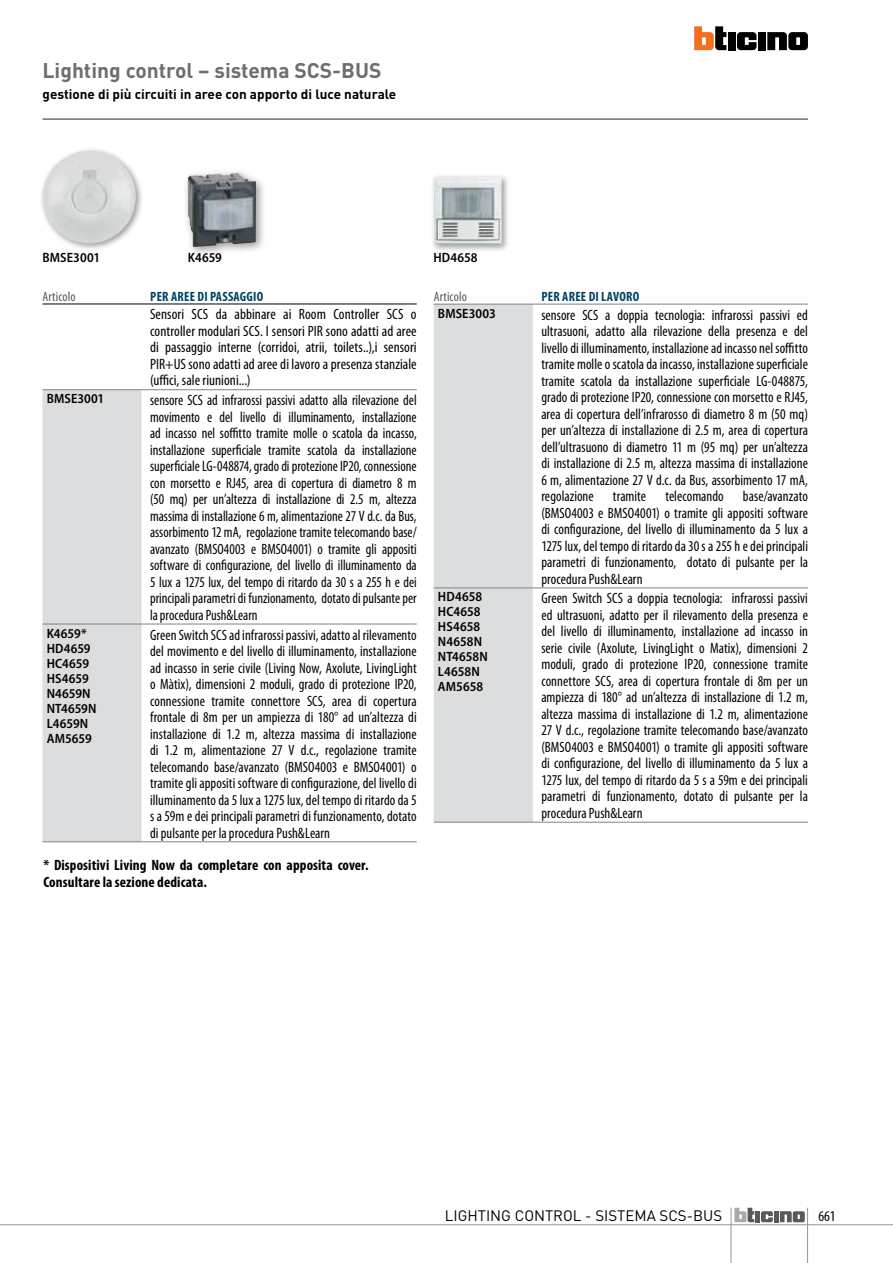
<style>
.page{position:relative;width:893px;height:1263px;background:#fff}
.page>*{position:absolute;margin:0;border:0;box-sizing:border-box;transform-origin:0 0}
.t1{font:700 21px "DIN Pro";color:#6d6e71}
.t2{font:condensed 15px/16.5px "Myriad Pro";color:#000;text-align:justify;scale:.96 1}
.t3{font:condensed 15px/16.5px "Myriad Pro";color:#000;text-align:justify;scale:.94 1}
.t4{font:condensed 15px/16.5px "Myriad Pro";color:#000;text-align:justify}
.t5{font:700 condensed 15px/16.5px "Myriad Pro";letter-spacing:.005em;color:#000}
.t6{font:15px "DIN Pro";color:#000}
.t7{font:600 semi-condensed 13.5px/15px "Myriad Pro";letter-spacing:.005em;color:#000}
.t8{font:700 13.5px "DIN Pro";color:#000}
.t9{font:700 condensed 13.5px "Myriad Pro";letter-spacing:.02em;color:#004463}
.t10{font:condensed 13.5px "Myriad Pro";letter-spacing:.005em;color:#58595b}
</style>
<div class="page">
<hr style="left:43px;top:118px;width:765px;height:2px;background:#6d6e71">
<hr style="left:731px;top:1208px;width:1px;height:55px;background:#939598">
<hr style="left:807px;top:1208px;width:1px;height:55px;background:#939598">
<hr style="left:0;top:1224px;width:893px;height:1px;background:#939598">
<div style="left:755px;top:1211px;width:5px;height:11px;background:#58595b"></div>
<div style="left:774px;top:1211px;width:5px;height:11px;background:#58595b"></div>
<svg style="left:780px;top:1211px;width:25px;height:11px"></svg>
<svg style="left:734px;top:1208px;width:20px;height:14px"></svg>
<svg style="left:761px;top:1211px;width:12px;height:11px"></svg>
<svg style="left:737px;top:32px;width:19px;height:18px"></svg>
<div style="left:758px;top:32px;width:8px;height:18px;background:#000"></div>
<div style="left:728px;top:32px;width:7px;height:18px;background:#000"></div>
<svg style="left:694px;top:26px;width:32px;height:24px"></svg>
<svg style="left:767px;top:32px;width:41px;height:18px"></svg>
<svg style="left:533px;top:303px;width:275px;height:519px"></svg>
<div style="left:434px;top:305px;width:99px;height:517px;background:#dcddde"></div>
<hr style="left:434px;top:304px;width:99px;height:1px;background:#808285">
<hr style="left:434px;top:588px;width:99px;height:1px;background:#808285">
<hr style="left:434px;top:822px;width:99px;height:1px;background:#808285">
<hr style="left:533px;top:304px;width:275px;height:1px;background:#808285">
<hr style="left:533px;top:588px;width:275px;height:1px;background:#808285">
<hr style="left:533px;top:822px;width:275px;height:1px;background:#808285">
<div style="left:430px;top:173px;width:80px;height:79px;background:#000;opacity:.4"></div>
<img style="left:434px;top:177px;width:68px;height:67px">
<svg style="left:142px;top:303px;width:275px;height:321px"></svg>
<div style="left:43px;top:390px;width:99px;height:451px;background:#dcddde"></div>
<hr style="left:43px;top:389px;width:99px;height:1px;background:#808285">
<hr style="left:43px;top:624px;width:99px;height:1px;background:#808285">
<hr style="left:142px;top:389px;width:275px;height:1px;background:#808285">
<hr style="left:142px;top:624px;width:275px;height:1px;background:#808285">
<hr style="left:43px;top:841px;width:99px;height:1px;background:#808285">
<hr style="left:142px;top:841px;width:275px;height:1px;background:#808285">
<hr style="left:43px;top:304px;width:99px;height:1px;background:#000">
<hr style="left:142px;top:304px;width:275px;height:1px;background:#000">
<div style="left:39px;top:147px;width:105px;height:104px;background:#000;opacity:.4"></div>
<img style="left:43px;top:151px;width:93px;height:92px;border-radius:46px">
<div style="left:183px;top:168px;width:84px;height:90px;background:#000;opacity:.4"></div>
<img style="left:188px;top:173px;width:68px;height:74px">
<h1 class="t1" style="left:43px;top:56px;width:340px">Lighting control – sistema SCS-BUS</h1>
<p class="t8" style="left:43px;top:85px;width:355px">gestione di più circuiti in aree con apporto di luce naturale</p>
<p class="t7" style="left:43px;top:250px;width:59px">BMSE3001</p>
<p class="t7" style="left:188px;top:250px;width:36px">K4659</p>
<p class="t7" style="left:433px;top:250px;width:46px">HD4658</p>
<p class="t10" style="left:43px;top:288px;width:35px">Articolo</p>
<p class="t9" style="left:150px;top:288px;width:114px">PER AREE DI PASSAGGIO</p>
<p class="t4" style="left:150px;top:306px;width:268px">Sensori SCS da abbinare ai Room Controller SCS o controller modulari SCS. I sensori PIR sono adatti ad aree di passaggio interne (corridoi, atrii, toilets..),i sensori PIR+US sono adatti ad aree di lavoro a presenza stanziale (uffici, sale riunioni...)</p>
<p class="t7" style="left:47px;top:391px;width:59px">BMSE3001</p>
<p class="t3" style="left:150px;top:392px;width:285px">sensore SCS ad infrarossi passivi adatto alla rilevazione del movimento e del livello di illuminamento, installazione ad incasso nel soffitto tramite molle o scatola da incasso, installazione superficiale tramite scatola da installazione superficiale LG-048874, grado di protezione IP20, connessione con morsetto e RJ45, area di copertura di diametro 8 m (50 mq) per un’altezza di installazione di 2.5 m, altezza massima di installazione 6 m, alimentazione 27 V d.c. da Bus, assorbimento 12 mA, regolazione tramite telecomando base/ avanzato (BMSO4003 e BMSO4001) o tramite gli appositi software di configurazione, del livello di illuminamento da 5 lux a 1275 lux, del tempo di ritardo da 30 s a 255 h e dei principali parametri di funzionamento, dotato di pulsante per la procedura Push&amp;Learn</p>
<p class="t7" style="left:47px;top:625px;width:51px">K4659*<br>HD4659<br>HC4659<br>HS4659<br>N4659N<br>NT4659N<br>L4659N<br>AM5659</p>
<p class="t2" style="left:150px;top:626px;width:279px">Green Switch SCS ad infrarossi passivi, adatto al rilevamento del movimento e del livello di illuminamento, installazione ad incasso in serie civile (Living Now, Axolute, LivingLight o Màtix), dimensioni 2 moduli, grado di protezione IP20, connessione tramite connettore SCS, area di copertura frontale di 8m per un ampiezza di 180° ad un’altezza di installazione di 1.2 m, altezza massima di installazione di 1.2 m, alimentazione 27 V d.c., regolazione tramite telecomando base/avanzato (BMSO4003 e BMSO4001) o tramite gli appositi software di configurazione, del livello di illuminamento da 5 lux a 1275 lux, del tempo di ritardo da 5 s a 59m e dei principali parametri di funzionamento, dotato di pulsante per la procedura Push&amp;Learn</p>
<p class="t5" style="left:43px;top:857px;width:327px">* Dispositivi Living Now da completare con apposita cover.<br>Consultare la sezione dedicata.</p>
<p class="t10" style="left:434px;top:288px;width:35px">Articolo</p>
<p class="t9" style="left:541px;top:288px;width:99px">PER AREE DI LAVORO</p>
<p class="t7" style="left:438px;top:305px;width:59px">BMSE3003</p>
<p class="t2" style="left:541px;top:306px;width:279px">sensore SCS a doppia tecnologia: infrarossi passivi ed ultrasuoni, adatto alla rilevazione della presenza e del livello di illuminamento, installazione ad incasso nel soffitto tramite molle o scatola da incasso, installazione superficiale tramite scatola da installazione superficiale LG-048875, grado di protezione IP20, connessione con morsetto e RJ45, area di copertura dell’infrarosso di diametro 8 m (50 mq) per un’altezza di installazione di 2.5 m, area di copertura dell’ultrasuono di diametro 11 m (95 mq) per un’altezza di installazione di 2.5 m, altezza massima di installazione 6 m, alimentazione 27 V d.c. da Bus, assorbimento 17 mA, regolazione</p>
<p class="t2" style="left:541px;top:488px;width:279px;text-indent:202px">base/avanzato (BMSO4003 e BMSO4001) o tramite gli appositi software di configurazione, del livello di illuminamento da 5 lux a 1275 lux, del tempo di ritardo da 30 s a 255 h e dei principali parametri di funzionamento, dotato di pulsante per la procedura Push&amp;Learn</p>
<p class="t2" style="left:613px;top:488px;width:36px">tramite</p>
<p class="t2" style="left:665px;top:488px;width:62px">telecomando</p>
<p class="t7" style="left:438px;top:589px;width:51px">HD4658<br>HC4658<br>HS4658<br>N4658N<br>NT4658N<br>L4658N<br>AM5658</p>
<p class="t2" style="left:541px;top:590px;width:279px">Green Switch SCS a doppia tecnologia: infrarossi passivi ed ultrasuoni, adatto per il rilevamento della presenza e del livello di illuminamento, installazione ad incasso in serie civile (Axolute, LivingLight o Matix), dimensioni 2 moduli, grado di protezione IP20, connessione tramite connettore SCS, area di copertura frontale di 8m per un ampiezza di 180° ad un’altezza di installazione di 1.2 m, altezza massima di installazione di 1.2 m, alimentazione 27 V d.c., regolazione tramite telecomando base/avanzato (BMSO4003 e BMSO4001) o tramite gli appositi software di configurazione, del livello di illuminamento da 5 lux a 1275 lux, del tempo di ritardo da 5 s a 59m e dei principali parametri di funzionamento, dotato di pulsante per la procedura Push&amp;Learn</p>
<p class="t6" style="left:445px;top:1206px;width:279px">LIGHTING CONTROL - SISTEMA SCS-BUS</p>
<p class="t4" style="left:818px;top:1208px;width:19px">661</p>
</div>
